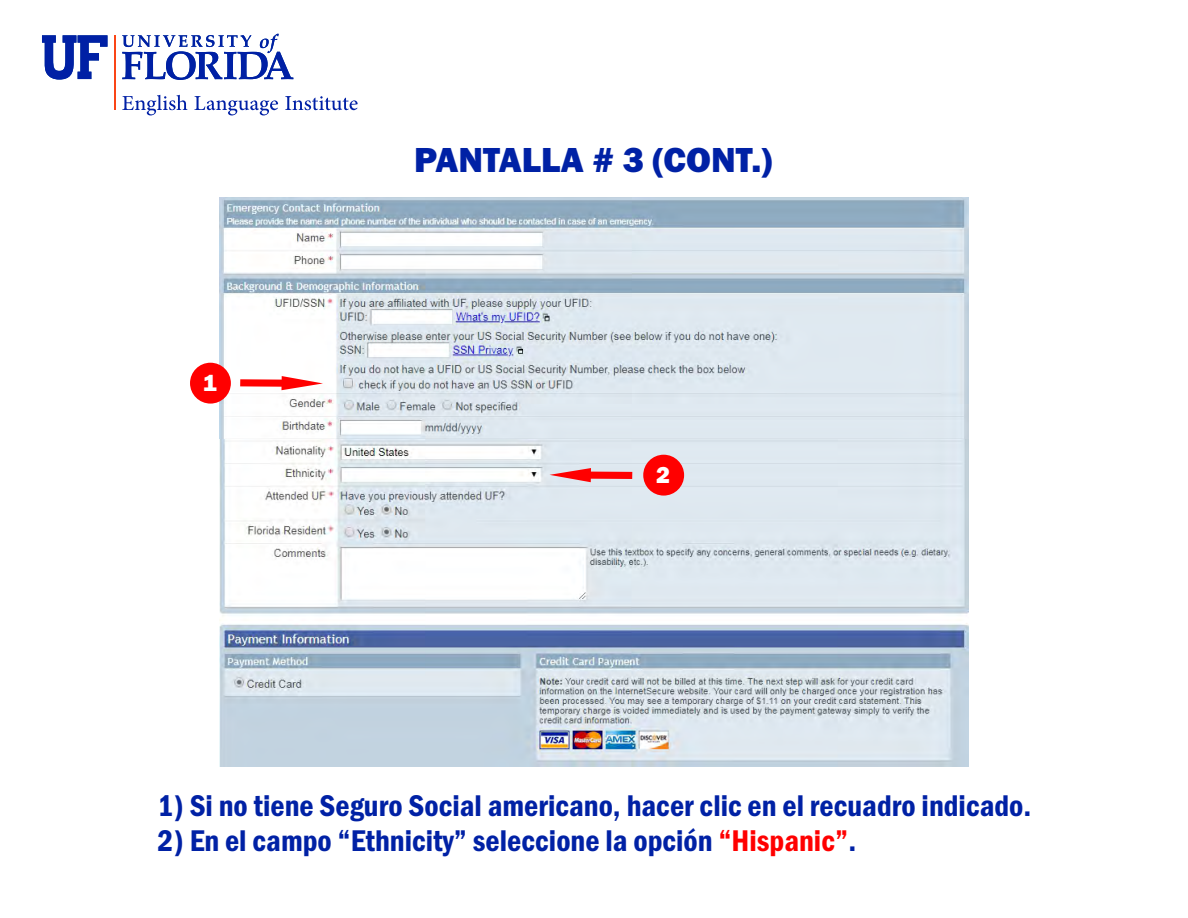
<style>
.page{position:relative;width:1188px;height:918px;background:#fff}
.page>*{position:absolute;margin:0;border:0;box-sizing:border-box;transform-origin:0 0}
.t1{font:800 36px "Franklin Gothic";color:#0021a5}
.t2{font:600 condensed 31.05px "Franklin Gothic";color:#0021a5}
.t3{font:800 23.85px "Franklin Gothic";color:#fff}
.s1{color:#f00}
</style>
<div class="page">
<hr style="left:114px;top:35px;width:2px;height:75px;background:#fa4516">
<svg style="left:122px;top:34px;width:171px;height:46px"></svg>
<svg style="left:42px;top:35px;width:65px;height:45px"></svg>
<svg style="left:122px;top:95px;width:65px;height:20px"></svg>
<svg style="left:194px;top:96px;width:84px;height:19px"></svg>
<svg style="left:285px;top:96px;width:73px;height:14px"></svg>
<img style="left:219px;top:198px;width:750px;height:568px">
<svg style="left:240px;top:376px;width:83px;height:14px"></svg>
<svg style="left:550px;top:468px;width:82px;height:14px"></svg>
<div style="left:190px;top:363px;width:41px;height:41px;background:#f00;border-radius:50%"></div>
<div style="left:643px;top:455px;width:41px;height:41px;background:#f00;border-radius:50%"></div>
<p class="t3" style="left:203px;top:375px;width:16px">1</p>
<p class="t1" style="left:414px;top:147px;width:360px">PANTALLA # 3 (CONT.)</p>
<p class="t3" style="left:656px;top:467px;width:16px">2</p>
<p class="t2" style="left:157px;top:794px;width:876px">1) Si no tiene Seguro Social americano, hacer clic en el recuadro indicado.</p>
<p class="t2" style="left:157px;top:829px;width:700px">2) En el campo “Ethnicity” seleccione la opción <span class="s1">“Hispanic”</span>.</p>
</div>
